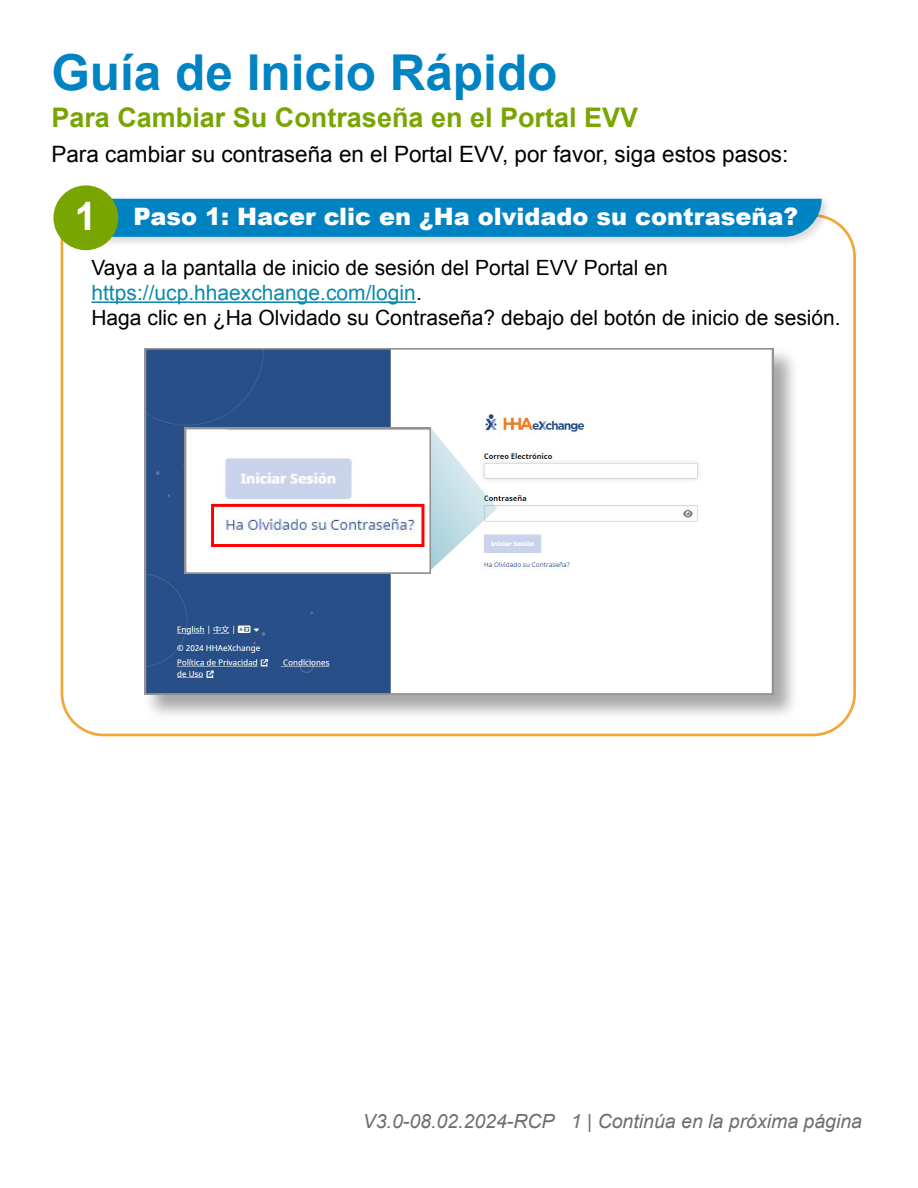
<style>
.page{position:relative;width:918px;height:1188px;background:#fff}
.page>*{position:absolute;margin:0;border:0;box-sizing:border-box;transform-origin:0 0}
.t1{font:700 49.5px "Arial";color:#0083c3}
.t2{font:700 27px "Arial";color:#79a500}
.t3{font:900 24px "Arial";color:#fff}
.t4{font:22.5px "Arial";color:#000}
.t5{font:21px/25.2px "Arial";color:#000}
.t6{font:italic 19.5px "Arial";color:#6d6d6d}
.s1{font-weight:700;font-size:39.15px}
.s2{color:#0b8aad}
</style>
<div class="page">
<svg style="left:60px;top:220px;width:796px;height:517px"></svg>
<img style="left:56px;top:192px;width:779px;height:58px">
<div style="left:112px;top:199px;width:710px;height:38px;background:#0083c3"></div>
<div style="left:53px;top:185px;width:65px;height:65px;background:#79a500;border-radius:50%"></div>
<hr style="left:91px;top:301px;width:325px;height:2px;background:#0b8aad">
<h1 class="t1" style="left:51px;top:40px;width:508px">Guía de Inicio Rápido</h1>
<p class="t2" style="left:51px;top:99px;width:588px">Para Cambiar Su Contraseña en el Portal EVV</p>
<p class="t4" style="left:51px;top:139px;width:739px">Para cambiar su contraseña en el Portal EVV, por favor, siga estos pasos:</p>
<p class="t3" style="left:75px;top:199px;width:725px"><span class="s1">1</span> Paso 1: Hacer clic en ¿Ha olvidado su contraseña?</p>
<p class="t5" style="left:91px;top:255px;width:751px">Vaya a la pantalla de inicio de sesión del Portal EVV Portal en <span class="s2">https://ucp.hhaexchange.com/login</span>.<br>Haga clic en ¿Ha Olvidado su Contraseña? debajo del botón de inicio de sesión.</p>
<p class="t6" style="left:363px;top:1109px;width:501px">V3.0-08.02.2024-RCP 1 | Continúa en la próxima página</p>
</div>
